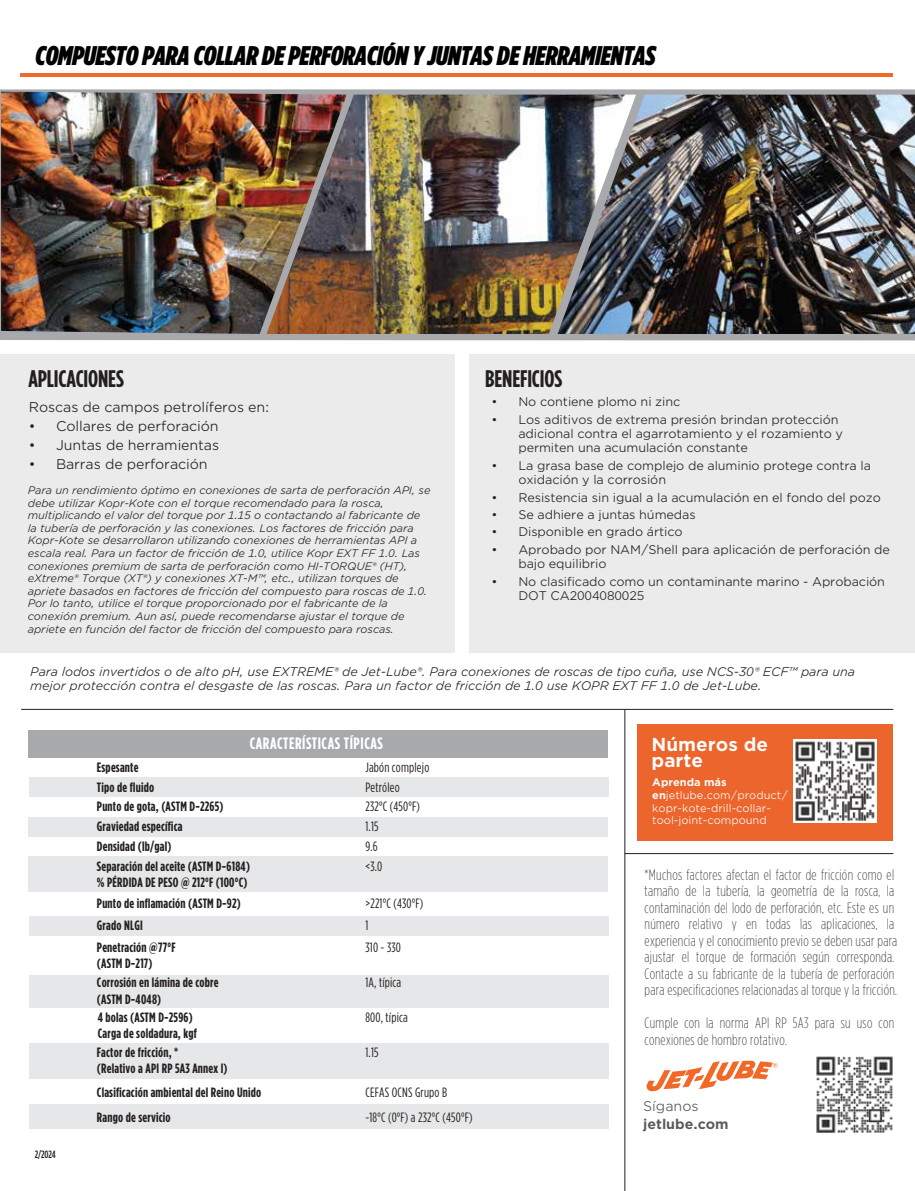
<style>
.page{position:relative;width:915px;height:1191px;background:#fff}
.page>*{position:absolute;margin:0;border:0;box-sizing:border-box;transform-origin:0 0}
.t1{font:italic 27px "Gotham Cond X Black";letter-spacing:-.005em;color:#000}
.t2{font:700 24px "Gotham Cond";letter-spacing:-.005em;color:#231f20}
.t3{font:700 18px/15.6px "Gotham Office";color:#fff}
.t4{font:700 16.5px "Gotham Cond";letter-spacing:.035em;color:#fff}
.t5{font:200 15px/16.5px "Gotham Cond";letter-spacing:.02em;color:#231f20}
.t6{font:700 13.5px/16.2px "Gotham Cond";letter-spacing:.015em;color:#231f20}
.t7{font:13.5px "Gotham Cond";letter-spacing:.015em;color:#231f20}
.t8{font:13.5px "Gotham Office";letter-spacing:-.01em;color:#231f20}
.t9{font:700 13.5px "Gotham Office";color:#58595b}
.t10{font:13.5px "Gotham Office";color:#58595b}
.t11{font:12px/14.4px "Gotham Office";letter-spacing:-.01em;color:#231f20}
.t12{font:italic 12px/14.4px "Gotham Office";letter-spacing:-.01em;color:#231f20}
.t13{font:italic 10.5px/12.6px "Gotham Office";letter-spacing:-.01em;color:#231f20}
.t14{font:10.5px/12.6px "Gotham Office";color:#fff}
.t15{font:500 10.5px "Gotham Cond";color:#231f20}
.s1{font-weight:700}
</style>
<div class="page">
<div style="left:0;top:89px;width:914px;height:251px;background:#a7a9ac"></div>
<hr style="left:20px;top:73px;width:872px;height:3px;background:#f26829">
<div style="left:0;top:354px;width:454px;height:299px;background:#ebebec"></div>
<div style="left:469px;top:354px;width:445px;height:299px;background:#ebebec"></div>
<hr style="left:624px;top:709px;width:1px;height:482px;background:#231f20">
<hr style="left:21px;top:709px;width:871px;height:1px;background:#231f20">
<hr style="left:624px;top:853px;width:268px;height:1px;background:#231f20">
<svg style="left:646px;top:1060px;width:131px;height:31px"></svg>
<div style="left:29px;top:777px;width:579px;height:20px;background:#e6e7e8"></div>
<div style="left:29px;top:975px;width:579px;height:33px;background:#e6e7e8"></div>
<div style="left:29px;top:1043px;width:579px;height:36px;background:#e6e7e8"></div>
<div style="left:29px;top:1104px;width:579px;height:24px;background:#e6e7e8"></div>
<div style="left:28px;top:856px;width:580px;height:36px;background:#e6e7e8"></div>
<div style="left:29px;top:916px;width:579px;height:19px;background:#e6e7e8"></div>
<div style="left:28px;top:817px;width:580px;height:19px;background:#e6e7e8"></div>
<div style="left:29px;top:730px;width:579px;height:27px;background:#a7a9ac"></div>
<img style="left:816px;top:1056px;width:77px;height:77px">
<div style="left:637px;top:724px;width:255px;height:116px;background:#ec652c"></div>
<img style="left:793px;top:739px;width:83px;height:83px">
<img style="left:1px;top:92px;width:345px;height:242px">
<img style="left:266px;top:95px;width:291px;height:239px">
<img style="left:557px;top:95px;width:357px;height:239px">
<h1 class="t1" style="left:36px;top:39px;width:621px">COMPUESTO PARA COLLAR DE PERFORACIÓN Y JUNTAS DE HERRAMIENTAS</h1>
<h2 class="t2" style="left:28px;top:364px;width:97px">APLICACIONES</h2>
<h2 class="t2" style="left:485px;top:364px;width:78px">BENEFICIOS</h2>
<p class="t8" style="left:29px;top:398px;width:242px">Roscas de campos petrolíferos en:</p>
<p class="t8" style="left:29px;top:417px;width:191px">• Collares de perforación</p>
<p class="t8" style="left:29px;top:436px;width:192px">• Juntas de herramientas</p>
<p class="t8" style="left:29px;top:455px;width:180px">• Barras de perforación</p>
<p class="t13" style="left:28px;top:483px;width:404px">Para un rendimiento óptimo en conexiones de sarta de perforación API, se debe utilizar Kopr-Kote con el torque recomendado para la rosca, multiplicando el valor del torque por 1.15 o contactando al fabricante de la tubería de perforación y las conexiones. Los factores de fricción para Kopr-Kote se desarrollaron utilizando conexiones de herramientas API a escala real. Para un factor de fricción de 1.0, utilice Kopr EXT FF 1.0. Las conexiones premium de sarta de perforación como HI-TORQUE® (HT), eXtreme® Torque (XT®) y conexiones XT-M™, etc., utilizan torques de apriete basados en factores de fricción del compuesto para roscas de 1.0.<br>Por lo tanto, utilice el torque proporcionado por el fabricante de la conexión premium. Aun así, puede recomendarse ajustar el torque de apriete en función del factor de fricción del compuesto para roscas.</p>
<p class="t11" style="left:491px;top:394px;width:190px">• No contiene plomo ni zinc</p>
<p class="t11" style="left:518px;top:411px;width:326px;text-indent:-27px">• Los aditivos de extrema presión brindan protección adicional contra el agarrotamiento y el rozamiento y permiten una acumulación constante</p>
<p class="t11" style="left:518px;top:458px;width:354px;text-indent:-27px">• La grasa base de complejo de aluminio protege contra la oxidación y la corrosión</p>
<p class="t11" style="left:491px;top:489px;width:391px">• Resistencia sin igual a la acumulación en el fondo del pozo</p>
<p class="t11" style="left:491px;top:507px;width:206px">• Se adhiere a juntas húmedas</p>
<p class="t11" style="left:491px;top:524px;width:193px">• Disponible en grado ártico</p>
<p class="t11" style="left:518px;top:542px;width:373px;text-indent:-27px">• Aprobado por NAM/Shell para aplicación de perforación de bajo equilibrio</p>
<p class="t11" style="left:518px;top:573px;width:368px;text-indent:-27px">• No clasificado como un contaminante marino - Aprobación<br>DOT CA2004080025</p>
<p class="t12" style="left:30px;top:664px;width:825px">Para lodos invertidos o de alto pH, use EXTREME® de Jet-Lube®. Para conexiones de roscas de tipo cuña, use NCS-30® ECF™ para una mejor protección contra el desgaste de las roscas. Para un factor de fricción de 1.0 use KOPR EXT FF 1.0 de Jet-Lube.</p>
<p class="t15" style="left:35px;top:1148px;width:22px">2/2024</p>
<p class="t6" style="left:97px;top:756px;width:59px;line-height:20.1px">Espesante<br>Tipo de fluido</p>
<h3 class="t4" style="left:249px;top:733px;width:135px">CARACTERÍSTICAS TÍPICAS</h3>
<p class="t7" style="left:365px;top:759px;width:65px">Jabón complejo</p>
<p class="t7" style="left:365px;top:779px;width:36px">Petróleo</p>
<p class="t6" style="left:97px;top:798px;width:128px">Punto de gota, (ASTM D-2265)</p>
<p class="t7" style="left:365px;top:799px;width:56px">232°C (450°F)</p>
<p class="t6" style="left:97px;top:818px;width:87px">Graviedad específica</p>
<p class="t7" style="left:365px;top:818px;width:15px">1.15</p>
<p class="t6" style="left:97px;top:838px;width:76px">Densidad (lb/gal)</p>
<p class="t7" style="left:365px;top:838px;width:14px">9.6</p>
<p class="t6" style="left:97px;top:858px;width:154px">Separación del aceite (ASTM D-6184) % PÉRDIDA DE PESO @ 212°F (100°C)</p>
<p class="t7" style="left:365px;top:858px;width:18px">&lt;3.0</p>
<p class="t6" style="left:97px;top:892px;width:145px;line-height:21.9px">Punto de inflamación (ASTM D-92)<br>Grado NLGI</p>
<p class="t7" style="left:365px;top:895px;width:59px">&gt;221°C (430°F)</p>
<p class="t7" style="left:365px;top:917px;width:4px">1</p>
<p class="t6" style="left:97px;top:938px;width:80px">Penetración @77°F (ASTM D-217)</p>
<p class="t7" style="left:365px;top:939px;width:37px">310 - 330</p>
<p class="t6" style="left:97px;top:974px;width:123px">Corrosión en lámina de cobre (ASTM D-4048)</p>
<p class="t7" style="left:365px;top:975px;width:37px">1A, típica</p>
<p class="t6" style="left:98px;top:1009px;width:101px">4 bolas (ASTM D-2596)<br>Carga de soldadura, kgf</p>
<p class="t7" style="left:365px;top:1009px;width:44px">800, típica</p>
<p class="t6" style="left:97px;top:1044px;width:132px">Factor de fricción, *<br>(Relativo a API RP 5A3 Annex I)</p>
<p class="t7" style="left:365px;top:1045px;width:15px">1.15</p>
<p class="t6" style="left:97px;top:1084px;width:166px">Clasificación ambiental del Reino Unido</p>
<p class="t7" style="left:365px;top:1084px;width:83px">CEFAS OCNS Grupo B</p>
<p class="t6" style="left:97px;top:1108px;width:75px">Rango de servicio</p>
<p class="t7" style="left:365px;top:1109px;width:109px">-18°C (0°F) a 232°C (450°F)</p>
<h3 class="t3" style="left:651px;top:736px;width:118px">Números de parte</h3>
<p class="t14" style="left:652px;top:776px;width:137px"><span class="s1">Aprenda más en</span>jetlube.com/product/ kopr-kote-drill-collar&shy;tool-joint-compound</p>
<p class="t5" style="left:644px;top:866px;width:254px">*Muchos factores afectan el factor de fricción como el tamaño de la tubería, la geometría de la rosca, la contaminación del lodo de perforación, etc. Este es un número relativo y en todas las aplicaciones, la experiencia y el conocimiento previo se deben usar para ajustar el torque de formación según corresponda.<br>Contacte a su fabricante de la tubería de perforación para especificaciones relacionadas al torque y la fricción.</p>
<h3 class="t5" style="left:644px;top:1015px;width:251px">Cumple con la norma API RP 5A3 para su uso con conexiones de hombro rotativo.</h3>
<p class="t10" style="left:642px;top:1096px;width:57px">Síganos</p>
<p class="t9" style="left:642px;top:1114px;width:87px">jetlube.com</p>
</div>
